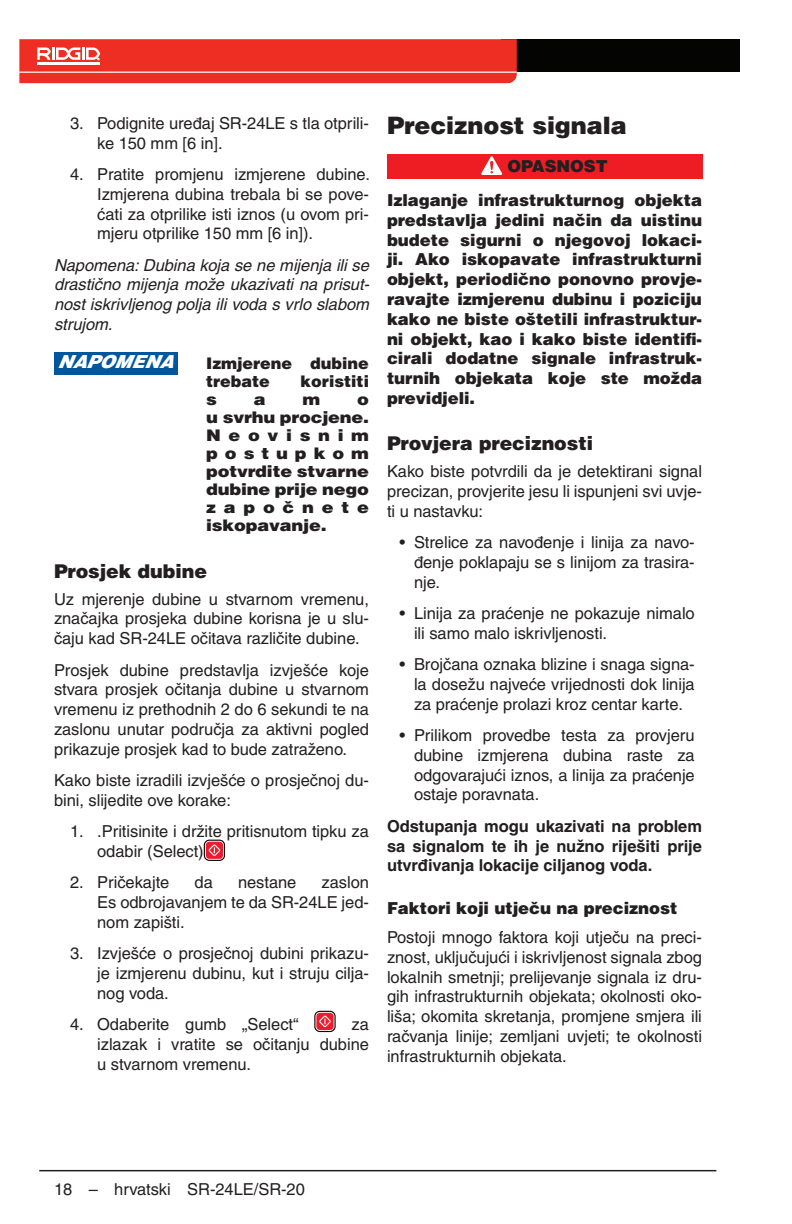
<style>
.page{position:relative;width:792px;height:1224px;background:#fff}
.page>*{position:absolute;margin:0;border:0;box-sizing:border-box;transform-origin:0 0}
.Head_1___h1_-_half{font:900 24px "Helvetica LT Pro";letter-spacing:-.005em;color:#231f20}
.Head_2____h2_-_half{font:900 19px "Helvetica LT Pro";letter-spacing:-.005em;color:#231f20}
.Notice_White{font:italic 900 18px "Helvetica LT Pro";letter-spacing:-.005em;color:#fff}
.Basic_Normal___bn{font:16.4px/19.8px "Helvetica LT Pro";letter-spacing:-.005em;color:#231f20;text-align:justify}
.Basic_Bold____bb{font:900 16.4px/19.8px "Helvetica LT Pro";letter-spacing:-.005em;color:#231f20;text-align:justify}
.Basic_Normal___bn-2{font:italic 16.4px/19.8px "Helvetica LT Pro";letter-spacing:-.005em;color:#231f20;text-align:justify}
.Basic_Normal___bn-3{font:700 16.4px/19.8px "Helvetica LT Pro";letter-spacing:-.005em;color:#231f20;text-align:justify}
.Head_3___h3{font:900 16.4px "Helvetica LT Pro";letter-spacing:-.005em;color:#231f20}
.Safety_Bar_Symbol_-_half{font:900 16.4px "Helvetica LT Pro";letter-spacing:-.005em;color:#231f20}
.Basic_Bold____bb-2{font:900 16px/18px "Helvetica LT Pro";color:#231f20;text-align:justify;scale:1.11 1}
.Basic_Bold____bb-3{font:900 16px/18px "Helvetica LT Pro";color:#231f20}
</style>
<div class="page">
<hr style="left:39px;top:1170px;width:677px;height:1px;background:#231f20">
<div style="left:502px;top:39px;width:238px;height:33px;background:#040503"></div>
<svg style="left:19px;top:39px;width:498px;height:44px;background:#ee3b2f"></svg>
<div style="left:54px;top:352px;width:124px;height:23px;background:#00579d"></div>
<div style="left:204px;top:840px;width:21px;height:21px;border:4px solid #000;border-radius:4px"></div>
<div style="left:205px;top:841px;width:19px;height:19px;border:2px solid #fff;border-radius:4px"></div>
<div style="left:206px;top:842px;width:17px;height:17px;background:#ee1b2c;border-radius:4px"></div>
<svg style="left:208px;top:844px;width:13px;height:12px"></svg>
<div style="left:314px;top:1011px;width:22px;height:21px;border:4px solid #000;border-radius:4px"></div>
<div style="left:315px;top:1012px;width:19px;height:19px;border:2px solid #fff;border-radius:4px"></div>
<div style="left:316px;top:1013px;width:18px;height:17px;background:#ee1b2c;border-radius:4px"></div>
<svg style="left:319px;top:1015px;width:12px;height:12px"></svg>
<div style="left:387px;top:154px;width:315px;height:25px;background:#ee1d23"></div>
<svg style="left:481px;top:157px;width:21px;height:18px"></svg>
<p class="Basic_Normal___bn" style="left:97px;top:113px;width:273px;text-indent:-27px">3. Podignite uređaj SR‑24LE s tla otprili&shy;ke 150 mm [6 in].</p>
<p class="Basic_Normal___bn" style="left:97px;top:164px;width:273px;text-indent:-27px">4. Pratite promjenu izmjerene dubine.<br>Izmjerena dubina trebala bi se pove&shy;ćati za otprilike isti iznos (u ovom pri&shy;mjeru otprilike 150 mm [6 in]).</p>
<p class="Basic_Normal___bn-2" style="left:54px;top:255px;width:317px">Napomena: Dubina koja se ne mijenja ili se drastično mijenja može ukazivati na prisut&shy;nost iskrivljenog polja ili voda s vrlo slabom strujom.</p>
<p class="Notice_White" style="left:57px;top:350px;width:122px">NAPOMENA</p>
<p class="Basic_Bold____bb-3" style="left:206px;top:355px;width:164px">Izmjerene dubine trebate</p>
<p class="Basic_Bold____bb-3" style="left:301px;top:373px;width:70px">koristiti</p>
<p class="Basic_Bold____bb-2" style="left:206px;top:391px;width:148px;text-indent:151px">o u svrhu procjene.<br>Neovisnim postupkom potvrdite stvarne dubine prije nego započnete iskopavanje.</p>
<p class="Basic_Bold____bb-2" style="left:206px;top:391px;width:11px">s</p>
<p class="Basic_Bold____bb-2" style="left:254px;top:391px;width:12px">a</p>
<p class="Basic_Bold____bb-2" style="left:303px;top:391px;width:18px">m</p>
<p class="Head_2____h2_-_half" style="left:54px;top:558px;width:155px">Prosjek dubine</p>
<p class="Basic_Normal___bn" style="left:54px;top:589px;width:317px">Uz mjerenje dubine u stvarnom vremenu, značajka prosjeka dubine korisna je u slu&shy;čaju kad SR‑24LE očitava različite dubine.</p>
<p class="Basic_Normal___bn" style="left:54px;top:660px;width:317px">Prosjek dubine predstavlja izvješće koje stvara prosjek očitanja dubine u stvarnom vremenu iz prethodnih 2 do 6 sekundi te na zaslonu unutar područja za aktivni pogled prikazuje prosjek kad to bude zatraženo.</p>
<p class="Basic_Normal___bn" style="left:54px;top:770px;width:317px">Kako biste izradili izvješće o prosječnoj du&shy;bini, slijedite ove korake:</p>
<p class="Basic_Normal___bn" style="left:97px;top:821px;width:273px;text-indent:-27px">1. . Pritisinite i držite pritisnutom tipku za odabir (Select)</p>
<p class="Basic_Normal___bn" style="left:70px;top:873px;width:101px">2. Pričekajte</p>
<p class="Basic_Normal___bn" style="left:195px;top:873px;width:20px">da</p>
<p class="Basic_Normal___bn" style="left:238px;top:873px;width:60px">nestane</p>
<p class="Basic_Normal___bn" style="left:97px;top:873px;width:273px;text-indent:224px">zaslon Es odbrojavanjem te da SR‑24LE jed&shy;nom zapišti.</p>
<p class="Basic_Normal___bn" style="left:97px;top:944px;width:273px;text-indent:-27px">3. Izvješće o prosječnoj dubini prikazu&shy;je izmjerenu dubinu, kut i struju cilja&shy;nog voda.</p>
<p class="Basic_Normal___bn" style="left:70px;top:1014px;width:230px">4. Odaberite gumb „Select“</p>
<p class="Basic_Normal___bn" style="left:97px;top:1014px;width:273px;text-indent:254px">za izlazak i vratite se očitanju dubine u stvarnom vremenu.</p>
<p class="Head_1___h1_-_half" style="left:387px;top:110px;width:241px">Preciznost signala</p>
<p class="Safety_Bar_Symbol_-_half" style="left:508px;top:155px;width:102px">OPASNOST</p>
<p class="Basic_Bold____bb" style="left:387px;top:190px;width:317px">Izlaganje infrastrukturnog objekta predstavlja jedini način da uistinu budete sigurni o njegovoj lokaci‑ ji. Ako iskopavate infrastrukturni objekt, periodično ponovno provje‑ ravajte izmjerenu dubinu i poziciju kako ne biste oštetili infrastruktur‑ ni objekt, kao i kako biste identifi‑ cirali dodatne signale infrastruk‑ turnih objekata koje ste možda previdjeli.</p>
<p class="Head_2____h2_-_half" style="left:387px;top:431px;width:208px">Provjera preciznosti</p>
<p class="Basic_Normal___bn" style="left:387px;top:462px;width:317px">Kako biste potvrdili da je detektirani signal precizan, provjerite jesu li ispunjeni svi uvje&shy;ti u nastavku:</p>
<p class="Basic_Normal___bn" style="left:414px;top:532px;width:282px;text-indent:-14px">• Strelice za navođenje i linija za navo&shy;đenje poklapaju se s linijom za trasira&shy;nje.</p>
<p class="Basic_Normal___bn" style="left:414px;top:603px;width:282px;text-indent:-14px">• Linija za praćenje ne pokazuje nimalo ili samo malo iskrivljenosti.</p>
<p class="Basic_Normal___bn" style="left:414px;top:654px;width:282px;text-indent:-14px">• Brojčana oznaka blizine i snaga signa&shy;la dosežu najveće vrijednosti dok linija za praćenje prolazi kroz centar karte.</p>
<p class="Basic_Normal___bn" style="left:414px;top:725px;width:282px;text-indent:-14px">• Prilikom provedbe testa za provjeru dubine izmjerena dubina raste za odgovarajući iznos, a linija za praćenje ostaje poravnata.</p>
<p class="Basic_Normal___bn-3" style="left:387px;top:816px;width:317px">Odstupanja mogu ukazivati na problem sa signalom te ih je nužno riješiti prije utvrđivanja lokacije ciljanog voda.</p>
<p class="Head_3___h3" style="left:387px;top:898px;width:292px">Faktori koji utječu na preciznost</p>
<p class="Basic_Normal___bn" style="left:387px;top:927px;width:317px">Postoji mnogo faktora koji utječu na preci&shy;znost, uključujući i iskrivljenost signala zbog lokalnih smetnji; prelijevanje signala iz dru&shy;gih infrastrukturnih objekata; okolnosti oko&shy;liša; okomita skretanja, promjene smjera ili račvanja linije; zemljani uvjeti; te okolnosti infrastrukturnih objekata.</p>
<p class="Basic_Normal___bn" style="left:54px;top:1180px;width:252px">18 – hrvatski SR-24LE/SR-20</p>
</div>
